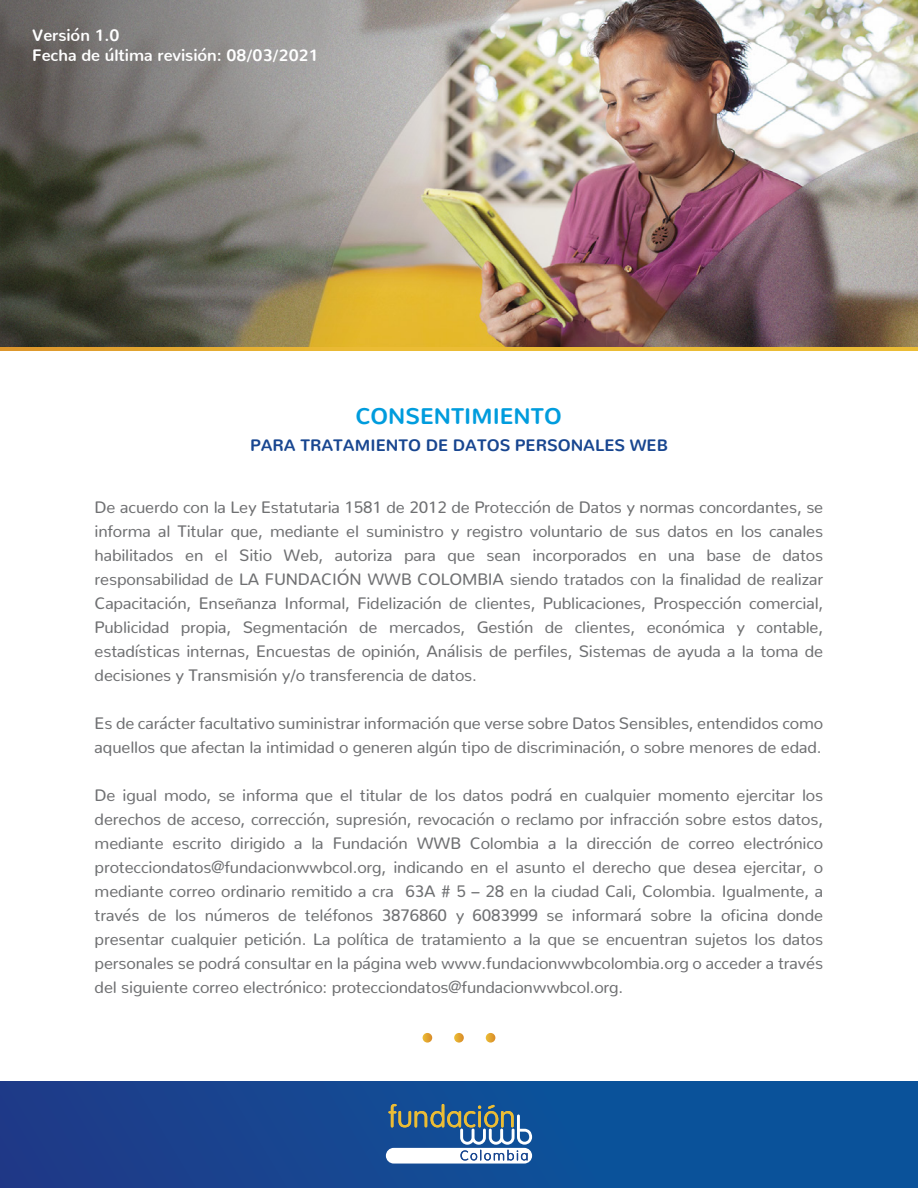
<style>
.page{position:relative;width:918px;height:1188px;background:#fff}
.page>*{position:absolute;margin:0;border:0;box-sizing:border-box;transform-origin:0 0}
.t1{font:700 22.5px "Nunito";color:#009cdd}
.t2{font:16.5px/24px "Nunito";letter-spacing:-.01em;color:#6f7072;text-align:justify}
.t3{font:700 16.5px/19.8px "Nunito";color:#fff}
.t4{font:700 16.5px "Nunito";color:#184690}
</style>
<div class="page">
<img style="left:554px;top:0;width:364px;height:347px">
<img style="left:0;top:0;width:554px;height:347px">
<svg style="left:423px;top:1033px;width:9px;height:10px"></svg>
<svg style="left:454px;top:1033px;width:10px;height:10px"></svg>
<svg style="left:486px;top:1033px;width:9px;height:10px"></svg>
<div style="left:0;top:1082px;width:918px;height:106px;background:linear-gradient(to right,#1f3c8a,#05589e)"></div>
<div style="left:386px;top:1148px;width:146px;height:16px;background:#fff;border-radius:8px"></div>
<svg style="left:388px;top:1104px;width:144px;height:57px"></svg>
<svg style="left:0;top:347px;width:918px;height:3px;background:#e8b432"></svg>
<p class="t3" style="left:32px;top:23px;width:288px">Versión 1.0<br>Fecha de última revisión: 08/03/2021</p>
<h1 class="t1" style="left:356px;top:396px;width:208px">CONSENTIMIENTO</h1>
<p class="t4" style="left:250px;top:431px;width:419px">PARA TRATAMIENTO DE DATOS PERSONALES WEB</p>
<p class="t2" style="left:95px;top:493px;width:730px">De acuerdo con la Ley Estatutaria 1581 de 2012 de Protección de Datos y normas concordantes, se informa al Titular que, mediante el suministro y registro voluntario de sus datos en los canales habilitados en el Sitio Web, autoriza para que sean incorporados en una base de datos responsabilidad de LA FUNDACIÓN WWB COLOMBIA siendo tratados con la finalidad de realizar Capacitación, Enseñanza Informal, Fidelización de clientes, Publicaciones, Prospección comercial, Publicidad propia, Segmentación de mercados, Gestión de clientes, económica y contable, estadísticas internas, Encuestas de opinión, Análisis de perfiles, Sistemas de ayuda a la toma de decisiones y Transmisión y/o transferencia de datos.</p>
<p class="t2" style="left:95px;top:709px;width:730px">Es de carácter facultativo suministrar información que verse sobre Datos Sensibles, entendidos como aquellos que afectan la intimidad o generen algún tipo de discriminación, o sobre menores de edad.</p>
<p class="t2" style="left:95px;top:781px;width:730px">De igual modo, se informa que el titular de los datos podrá en cualquier momento ejercitar los derechos de acceso, corrección, supresión, revocación o reclamo por infracción sobre estos datos, mediante escrito dirigido a la Fundación WWB Colombia a la dirección de correo electrónico protecciondatos@fundacionwwbcol.org, indicando en el asunto el derecho que desea ejercitar, o mediante correo ordinario remitido a cra 63A # 5 – 28 en la ciudad Cali, Colombia. Igualmente, a través de los números de teléfonos 3876860 y 6083999 se informará sobre la oficina donde presentar cualquier petición. La política de tratamiento a la que se encuentran sujetos los datos personales se podrá consultar en la página web www.fundacionwwbcolombia.org o acceder a través del siguiente correo electrónico: protecciondatos@fundacionwwbcol.org.</p>
</div>
